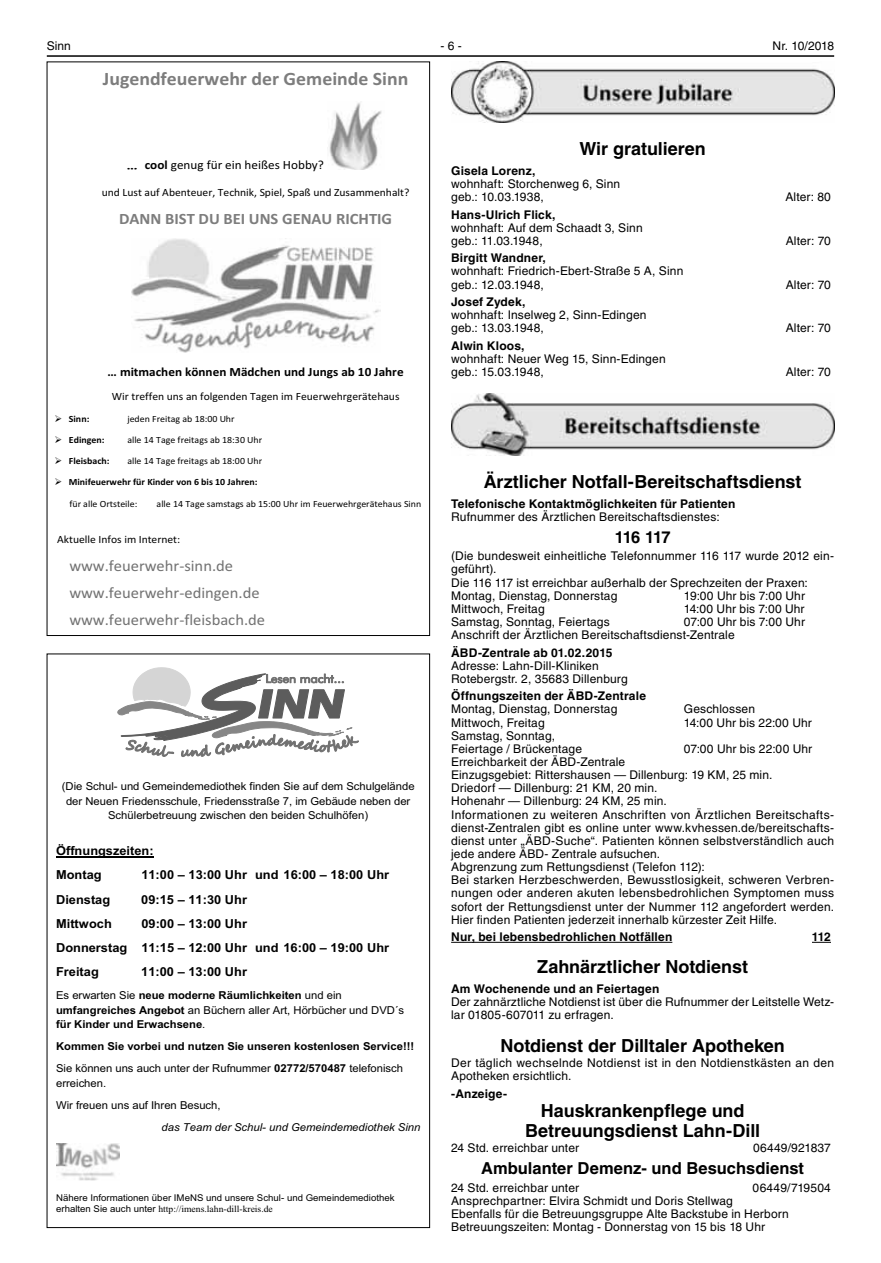
<style>
.page{position:relative;width:881px;height:1263px;background:#fff}
.page>*{position:absolute;margin:0;border:0;box-sizing:border-box;transform-origin:0 0}
.t1{font:700 18.9px "Calibri";color:#7d7d7d;scale:1.04 1}
.t2{font:700 18px/19.6px "Helvetica LT";color:#000;text-align:center}
.t3{font:700 16.5px "Helvetica LT";color:#000}
.t4{font:15.9px/27.2px "Calibri";color:#727272;scale:1.04 1}
.t5{font:700 15.9px "Calibri";color:#7d7d7d;scale:1.04 1}
.t6{font:700 12.6px "Calibri";color:#000;scale:1.04 1}
.t7{font:12.6px "Calibri";color:#000;scale:1.04 1}
.t8{font:700 12.45px/24.2px "Arial";color:#000}
.t9{font:12px/13.2px "Helvetica LT";letter-spacing:.015em;color:#000}
.t10{font:700 12px "Helvetica LT";letter-spacing:.015em;color:#000}
.t11{font:11.1px "Calibri";color:#000;scale:1.04 1}
.t12{font:700 10.95px/14.4px "Arial";color:#000}
.t13{font:10.95px/14.4px "Arial";color:#000;text-align:center}
.t14{font:italic 10.95px "Arial";color:#000}
.t15{font:9.45px "Calibri";color:#000;scale:1.04 1}
.t16{font:700 9.45px "Calibri";color:#000;scale:1.04 1}
.t17{font:9.3px "Arial";color:#000}
.t18{font:9.3px "Times New Roman";color:#000}
.s1{font-family:"Comic Sans MS";font-weight:700;font-size:15.9px}
.s2{font-weight:700}
.s3{font-style:inherit}
.s4{font-weight:400}
.s5{font-family:"Arial"}
</style>
<div class="page">
<hr style="left:47px;top:55px;width:786px;height:2px;background:#000">
<hr style="left:451px;top:942px;width:221px;height:1px;background:#000">
<svg style="left:812px;top:942px;width:18px;height:1px"></svg>
<img style="left:451px;top:62px;width:382px;height:61px">
<img style="left:451px;top:393px;width:382px;height:63px">
<img style="left:329px;top:102px;width:53px;height:67px">
<img style="left:131px;top:239px;width:249px;height:113px">
<hr style="left:56px;top:856px;width:98px;height:2px;background:#000">
<svg style="left:118px;top:668px;width:240px;height:89px"></svg>
<img style="left:56px;top:1143px;width:63px;height:37px">
<p class="t9" style="left:47px;top:40px;width:26px">Sinn</p>
<p class="t9" style="left:440px;top:40px;width:23px">-6-</p>
<p class="t9" style="left:772px;top:40px;width:63px">Nr. 10/2018</p>
<h1 class="t1" style="left:103px;top:66px;width:295px">Jugendfeuerwehr der Gemeinde Sinn</h1>
<p class="t7" style="left:126px;top:156px;width:191px"><span class="s1">…</span> <span class="s2">cool</span> genug für ein heißes Hobby?</p>
<p class="t11" style="left:102px;top:184px;width:297px">und Lust auf Abenteuer, Technik, Spiel, Spaß und Zusammenhalt?</p>
<h3 class="t5" style="left:119px;top:207px;width:264px">DANN BIST DU BEI UNS GENAU RICHTIG</h3>
<p class="t6" style="left:108px;top:362px;width:286px">… mitmachen können Mädchen und Jungs ab 10 Jahre</p>
<p class="t11" style="left:112px;top:388px;width:278px">Wir treffen uns an folgenden Tagen im Feuerwehrgerätehaus</p>
<p class="t16" style="left:54px;top:412px;width:35px">➢ Sinn:</p>
<p class="t15" style="left:127px;top:412px;width:105px">jeden Freitag ab 18:00 Uhr</p>
<p class="t16" style="left:54px;top:433px;width:50px">➢ Edingen:</p>
<p class="t15" style="left:127px;top:433px;width:131px">alle 14 Tage freitags ab 18:30 Uhr</p>
<p class="t16" style="left:54px;top:454px;width:54px">➢ Fleisbach:</p>
<p class="t15" style="left:127px;top:454px;width:131px">alle 14 Tage freitags ab 18:00 Uhr</p>
<p class="t16" style="left:54px;top:475px;width:197px">➢ Minifeuerwehr für Kinder von 6 bis 10 Jahren:</p>
<p class="t15" style="left:69px;top:497px;width:67px">für alle Ortsteile:</p>
<p class="t15" style="left:156px;top:497px;width:256px">alle 14 Tage samstags ab 15:00 Uhr im Feuerwehrgerätehaus Sinn</p>
<p class="t11" style="left:57px;top:531px;width:120px">Aktuelle Infos im Internet:</p>
<h3 class="t4" style="left:69px;top:551px;width:189px">www.feuerwehr-sinn.de www.feuerwehr-edingen.de www.feuerwehr-fleisbach.de</h3>
<p class="t13" style="left:62px;top:779px;width:354px">(Die Schul- und Gemeindemediothek finden Sie auf dem Schulgelände der Neuen Friedensschule, Friedensstraße 7, im Gebäude neben der<br>Schülerbetreuung zwischen den beiden Schulhöfen)</p>
<p class="t8" style="left:56px;top:839px;width:99px">Öffnungszeiten:<br>Montag</p>
<p class="t8" style="left:141px;top:863px;width:249px">11:00 <span class="s3">–</span> 13:00 Uhr und 16:00 <span class="s3">–</span> 18:00 Uhr</p>
<p class="t8" style="left:56px;top:887px;width:56px">Dienstag</p>
<p class="t8" style="left:141px;top:887px;width:107px">09:15 <span class="s3">–</span> 11:30 Uhr</p>
<p class="t8" style="left:56px;top:911px;width:57px">Mittwoch</p>
<p class="t8" style="left:56px;top:911px;width:334px;text-indent:85px">09:00 <span class="s3">–</span> 13:00 Uhr<br>Donnerstag 11:15 <span class="s3">–</span> 12:00 Uhr und 16:00 <span class="s3">–</span> 19:00 Uhr<br>Freitag</p>
<p class="t8" style="left:141px;top:960px;width:107px">11:00 <span class="s3">–</span> 13:00 Uhr</p>
<p class="t12" style="left:56px;top:988px;width:349px"><span class="s4">Es erwarten Sie</span> neue moderne Räumlichkeiten <span class="s4">und ein </span>umfangreiches Angebot <span class="s4">an Büchern aller Art, Hörbücher und DVD´s </span>für Kinder und Erwachsene<span class="s4">.</span></p>
<p class="t12" style="left:56px;top:1035px;width:359px;line-height:22.2px">Kommen Sie vorbei und nutzen Sie unseren kostenlosen Service!!!<br><span class="s4">Sie können uns auch unter der Rufnummer</span> 02772/570487 <span class="s4">telefonisch</span></p>
<p class="t13" style="left:56px;top:1072px;width:166px;line-height:22.2px;text-align:left">erreichen.<br>Wir freuen uns auf Ihren Besuch,</p>
<p class="t14" style="left:161px;top:1120px;width:260px">das Team der Schul- und Gemeindemediothek Sinn</p>
<p class="t17" style="left:56px;top:1192px;width:340px">Nähere Informationen über IMeNS und unsere Schul- und Gemeindemediothek</p>
<p class="t18" style="left:56px;top:1202px;width:218px"><span class="s5">erhalten Sie auch unter</span> http://imens.lahn-dill-kreis.de</p>
<h2 class="t2" style="left:579px;top:139px;width:128px">Wir gratulieren</h2>
<p class="t10" style="left:451px;top:164px;width:86px">Gisela Lorenz,</p>
<p class="t9" style="left:451px;top:178px;width:171px">wohnhaft: Storchenweg 6, Sinn geb.: 10.03.1938,</p>
<p class="t10" style="left:451px;top:207px;width:106px">Hans-Ulrich Flick,</p>
<p class="t9" style="left:451px;top:222px;width:193px">wohnhaft: Auf dem Schaadt 3, Sinn geb.: 11.03.1948,</p>
<p class="t10" style="left:451px;top:251px;width:96px">Birgitt Wandner,</p>
<p class="t9" style="left:451px;top:266px;width:233px">wohnhaft: Friedrich-Ebert-Straße 5 A, Sinn geb.: 12.03.1948,</p>
<p class="t10" style="left:451px;top:295px;width:76px">Josef Zydek,</p>
<p class="t9" style="left:451px;top:310px;width:197px">wohnhaft: Inselweg 2, Sinn-Edingen geb.: 13.03.1948,</p>
<p class="t10" style="left:451px;top:338px;width:75px">Alwin Kloos,</p>
<p class="t9" style="left:451px;top:353px;width:216px">wohnhaft: Neuer Weg 15, Sinn-Edingen geb.: 15.03.1948,</p>
<p class="t9" style="left:785px;top:192px;width:47px">Alter: 80</p>
<p class="t9" style="left:785px;top:235px;width:47px">Alter: 70</p>
<p class="t9" style="left:785px;top:279px;width:47px">Alter: 70</p>
<p class="t9" style="left:785px;top:323px;width:47px">Alter: 70</p>
<p class="t9" style="left:785px;top:366px;width:47px">Alter: 70</p>
<h2 class="t2" style="left:483px;top:472px;width:319px">Ärztlicher Notfall-Bereitschaftsdienst</h2>
<p class="t10" style="left:451px;top:496px;width:286px">Telefonische Kontaktmöglichkeiten für Patienten</p>
<p class="t9" style="left:451px;top:511px;width:270px">Rufnummer des Ärztlichen Bereitschaftsdienstes:</p>
<h3 class="t3" style="left:614px;top:528px;width:57px">116 117</h3>
<p class="t9" style="left:451px;top:551px;width:384px">(Die bundesweit einheitliche Telefonnummer 116 117 wurde 2012 ein&shy;geführt).<br>Die 116 117 ist erreichbar außerhalb der Sprechzeiten der Praxen:<br>Montag, Dienstag, Donnerstag</p>
<p class="t9" style="left:683px;top:590px;width:123px">19:00 Uhr bis 7:00 Uhr</p>
<p class="t9" style="left:451px;top:603px;width:95px">Mittwoch, Freitag</p>
<p class="t9" style="left:683px;top:603px;width:122px">14:00 Uhr bis 7:00 Uhr</p>
<p class="t9" style="left:451px;top:616px;width:160px">Samstag, Sonntag, Feiertags</p>
<p class="t9" style="left:451px;top:616px;width:355px;text-indent:232px">07:00 Uhr bis 7:00 Uhr<br>Anschrift der Ärztlichen Bereitschaftsdienst-Zentrale</p>
<p class="t10" style="left:451px;top:645px;width:163px">ÄBD-Zentrale ab 01.02.2015</p>
<p class="t9" style="left:451px;top:660px;width:178px">Adresse: Lahn-Dill-Kliniken<br>Rotebergstr. 2, 35683 Dillenburg</p>
<p class="t10" style="left:451px;top:689px;width:196px">Öffnungszeiten der ÄBD-Zentrale</p>
<p class="t9" style="left:451px;top:704px;width:168px">Montag, Dienstag, Donnerstag</p>
<p class="t9" style="left:683px;top:704px;width:73px">Geschlossen</p>
<p class="t9" style="left:451px;top:717px;width:95px">Mittwoch, Freitag</p>
<p class="t9" style="left:683px;top:717px;width:129px">14:00 Uhr bis 22:00 Uhr</p>
<p class="t9" style="left:451px;top:730px;width:132px">Samstag, Sonntag,<br>Feiertage / Brückentage</p>
<p class="t9" style="left:683px;top:743px;width:130px">07:00 Uhr bis 22:00 Uhr</p>
<p class="t9" style="left:451px;top:756px;width:384px">Erreichbarkeit der ÄBD-Zentrale<br>Einzugsgebiet: Rittershausen — Dillenburg: 19 KM, 25 min.<br>Driedorf — Dillenburg: 21 KM, 20 min.<br>Hohenahr — Dillenburg: 24 KM, 25 min.<br>Informationen zu weiteren Anschriften von Ärztlichen Bereitschafts&shy;dienst-Zentralen gibt es online unter www.kvhessen.de/bereitschafts&shy;dienst unter „ÄBD-Suche“. Patienten können selbstverständlich auch jede andere ÄBD- Zentrale aufsuchen.<br>Abgrenzung zum Rettungsdienst (Telefon 112):<br>Bei starken Herzbeschwerden, Bewusstlosigkeit, schweren Verbren&shy;nungen oder anderen akuten lebensbedrohlichen Symptomen muss sofort der Rettungsdienst unter der Nummer 112 angefordert werden.<br>Hier finden Patienten jederzeit innerhalb kürzester Zeit Hilfe.</p>
<p class="t10" style="left:451px;top:930px;width:223px">Nur, bei lebensbedrohlichen Notfällen</p>
<p class="t10" style="left:811px;top:930px;width:20px">112</p>
<h2 class="t2" style="left:537px;top:957px;width:212px">Zahnärztlicher Notdienst</h2>
<p class="t10" style="left:451px;top:982px;width:210px">Am Wochenende und an Feiertagen</p>
<p class="t9" style="left:451px;top:997px;width:384px">Der zahnärztliche Notdienst ist über die Rufnummer der Leitstelle Wetz&shy;lar 01805-607011 zu erfragen.</p>
<h2 class="t2" style="left:500px;top:1036px;width:286px">Notdienst der Dilltaler Apotheken</h2>
<p class="t9" style="left:451px;top:1057px;width:384px">Der täglich wechselnde Notdienst ist in den Notdienstkästen an den<br>Apotheken ersichtlich.</p>
<p class="t10" style="left:451px;top:1086px;width:57px">-Anzeige-</p>
<h2 class="t2" style="left:525px;top:1101px;width:236px">Hauskrankenpflege und<br>Betreuungsdienst Lahn-Dill</h2>
<p class="t9" style="left:451px;top:1142px;width:129px">24 Std. erreichbar unter</p>
<p class="t9" style="left:752px;top:1142px;width:79px">06449/921837</p>
<h3 class="t3" style="left:481px;top:1159px;width:324px">Ambulanter Demenz- und Besuchsdienst</h3>
<p class="t9" style="left:451px;top:1182px;width:129px">24 Std. erreichbar unter</p>
<p class="t9" style="left:752px;top:1182px;width:80px">06449/719504</p>
<p class="t9" style="left:451px;top:1195px;width:339px">Ansprechpartner: Elvira Schmidt und Doris Stellwag<br>Ebenfalls für die Betreuungsgruppe Alte Backstube in Herborn<br>Betreuungszeiten: Montag - Donnerstag von 15 bis 18 Uhr</p>
</div>
